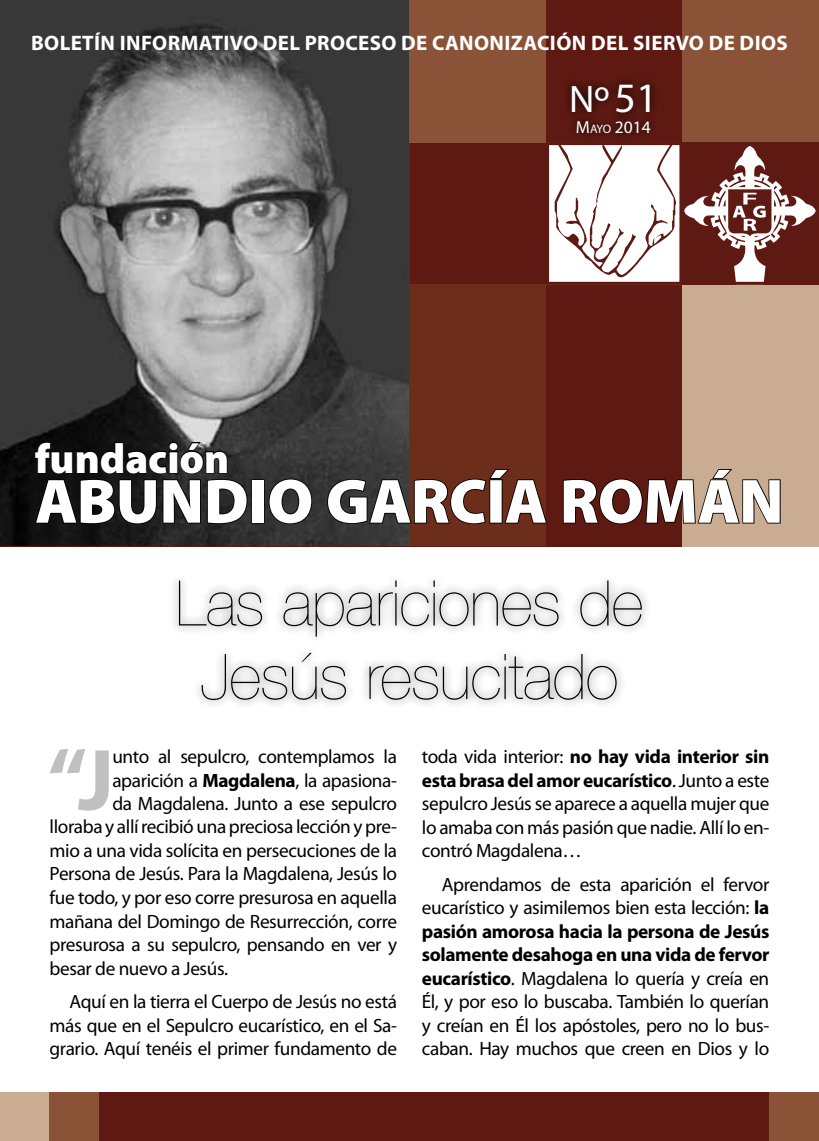
<style>
.page{position:relative;width:819px;height:1141px;background:#fff}
.page>*{position:absolute;margin:0;border:0;box-sizing:border-box;transform-origin:0 0}
.t1{font:700 87.85px "Myriad Pro";color:#c0c0c0}
.t2{font:200 63px/73.5px "Helvetica Neue LTW1 G";letter-spacing:-.01em;color:#000;text-align:center}
.t3{font:900 63px "Myriad Pro";letter-spacing:-.01em;color:#fff}
.t4{font:900 42px "Myriad Pro";letter-spacing:-.005em;color:#fff}
.t5{font:42px "Myriad Pro";color:#fff}
.t6{font:700 21px "Myriad Pro";letter-spacing:.02em;color:#fff}
.t7{font:19.25px/23.4px "Myriad Pro";letter-spacing:-.02em;color:#000;text-align:justify}
.t8{font:17.5px "Myriad Pro";color:#fff}
.s1{font-size:38.5px}
.s2{font-style:inherit}
.s3{font-size:12.25px}
.s4{font-weight:700}
</style>
<div class="page">
<div style="left:0;top:1092px;width:819px;height:49px;background:#5e1a12"></div>
<div style="left:0;top:0;width:819px;height:546px;background:#5e1a12"></div>
<div style="left:167px;top:571px;width:485px;height:140px;background:#fff;opacity:.75"></div>
<img style="left:0;top:0;width:409px;height:546px">
<div style="left:409px;top:0;width:137px;height:142px;background:#8a5236"></div>
<div style="left:682px;top:0;width:137px;height:142px;background:#8a5236"></div>
<div style="left:682px;top:285px;width:137px;height:261px;background:#caac93"></div>
<div style="left:0;top:1092px;width:50px;height:49px;background:#caac93"></div>
<div style="left:409px;top:285px;width:137px;height:261px;background:#6c2d1a"></div>
<div style="left:251px;top:479px;width:14px;height:45px;border:2px solid #000"></div>
<svg style="left:268px;top:478px;width:45px;height:47px;background:#2a2a2a"></svg>
<svg style="left:326px;top:468px;width:221px;height:57px"></svg>
<svg style="left:563px;top:469px;width:218px;height:56px"></svg>
<svg style="left:34px;top:436px;width:214px;height:89px;background:#191919"></svg>
<svg style="left:567px;top:79px;width:89px;height:57px;fill:#4f150f"></svg>
<div style="left:546px;top:142px;width:136px;height:143px;background:#fff;border:3px solid #5e1a12"></div>
<svg style="left:554px;top:144px;width:122px;height:133px"></svg>
<svg style="left:684px;top:146px;width:131px;height:139px"></svg>
<div style="left:50px;top:1093px;width:49px;height:48px;background:#8a5236"></div>
<div style="left:769px;top:1093px;width:50px;height:48px;background:#8a5236"></div>
<p class="t6" style="left:31px;top:31px;width:757px">Boletín informativo del proceso de canonización del Siervo de Dios</p>
<h3 class="t5" style="left:569px;top:75px;width:90px"><span class="s1">N</span>º51</h3>
<p class="t8" style="left:576px;top:117px;width:76px"><span class="s2">M</span><span class="s3">ayo</span> 2014</p>
<h3 class="t4" style="left:35px;top:434px;width:196px">fundación</h3>
<h2 class="t3" style="left:35px;top:466px;width:749px">ABUNDIO GARCÍA ROMÁN</h2>
<h2 class="t2" style="left:175px;top:567px;width:469px">Las apariciones de<br>Jesús resucitado</h2>
<h1 class="t1" style="left:47px;top:731px;width:68px">“J</h1>
<p class="t7" style="left:112px;top:746px;width:286px">unto al sepulcro, contemplamos la</p>
<p class="t7" style="left:112px;top:769px;width:286px">aparición a <span class="s4">Magdalena</span>, la apasiona-</p>
<p class="t7" style="left:112px;top:792px;width:286px">da Magdalena. Junto a ese sepulcro</p>
<p class="t7" style="left:50px;top:815px;width:349px">lloraba y allí recibió una preciosa lección y pre-</p>
<p class="t7" style="left:50px;top:839px;width:349px">mio a una vida solícita en persecuciones de la</p>
<p class="t7" style="left:50px;top:863px;width:349px">Persona de Jesús. Para la Magdalena, Jesús lo</p>
<p class="t7" style="left:50px;top:886px;width:349px">fue todo, y por eso corre presurosa en aquella</p>
<p class="t7" style="left:50px;top:910px;width:349px">mañana del Domingo de Resurrección, corre</p>
<p class="t7" style="left:50px;top:933px;width:349px">presurosa a su sepulcro, pensando en ver y</p>
<p class="t7" style="left:50px;top:957px;width:180px">besar de nuevo a Jesús.</p>
<p class="t7" style="left:50px;top:990px;width:349px;text-indent:20px">Aquí en la tierra el Cuerpo de Jesús no está más que en el Sepulcro eucarístico, en el Sa&shy;grario. Aquí tenéis el primer fundamento de</p>
<p class="t7" style="left:422px;top:746px;width:349px">toda vida interior: <span class="s4">no hay vida interior sin esta brasa del amor eucarístico</span>. Junto a este sepulcro Jesús se aparece a aquella mujer que lo amaba con más pasión que nadie. Allí lo en&shy;contró Magdalena…</p>
<p class="t7" style="left:422px;top:873px;width:349px;text-indent:20px">Aprendamos de esta aparición el fervor eucarístico y asimilemos bien esta lección: <span class="s4">la pasión amorosa hacia la persona de Jesús solamente desahoga en una vida de fervor eucarístico</span>. Magdalena lo quería y creía en Él, y por eso lo buscaba. También lo querían y creían en Él los apóstoles, pero no lo bus&shy;caban. Hay muchos que creen en Dios y lo</p>
</div>
